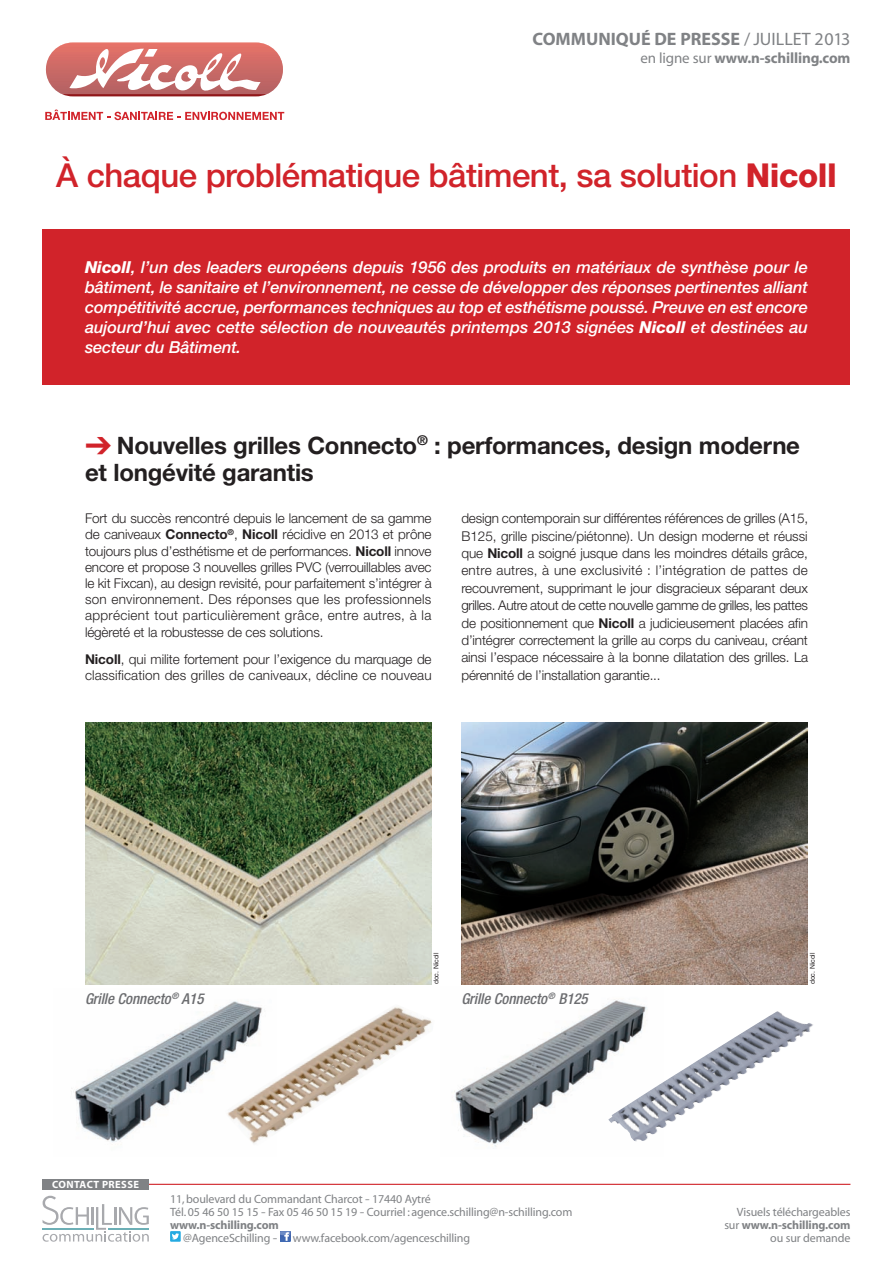
<style>
.page{position:relative;width:893px;height:1263px;background:#fff}
.page>*{position:absolute;margin:0;border:0;box-sizing:border-box;transform-origin:0 0}
.t1{font:500 33px "Helvetica Neue";letter-spacing:-.015em;color:#d1232a}
.t2{font:700 24px/27px "Helvetica Neue";letter-spacing:-.01em;color:#231f20}
.t3{font:700 18px "Myriad";color:#808285}
.t4{font:italic 500 16.5px/19.8px "Helvetica Neue";letter-spacing:-.005em;color:#fff;text-align:justify}
.t5{font:italic 500 condensed 15px "Helvetica Neue";letter-spacing:-.005em;color:#6c6d70}
.t6{font:700 15px "Myriad";letter-spacing:-.01em;color:#808285}
.t7{font:300 13.5px/17.4px "Helvetica Neue";letter-spacing:-.01em;color:#231f20;text-align:justify}
.t8{font:300 13.5px/16.2px "Helvetica Neue";letter-spacing:.01em;color:#231f20}
.t9{font:12px/12.8px "Myriad";letter-spacing:-.01em;color:#808285;text-align:right}
.t10{font:700 12px "Myriad";letter-spacing:-.01em;color:#808285}
.t11{font:700 10.5px "Myriad";letter-spacing:.04em;color:#fff}
.t12{font:6.75px "Helvetica Neue";letter-spacing:-.005em;color:#231f20}
.s1{font-weight:400}
.s2{font-weight:800}
.s3{color:#d1232a}
.s4{font-weight:700}
</style>
<div class="page">
<img style="left:71px;top:1001px;width:191px;height:141px">
<img style="left:454px;top:999px;width:193px;height:148px">
<svg style="left:46px;top:43px;width:237px;height:54px"></svg>
<svg style="left:45px;top:110px;width:239px;height:10px"></svg>
<svg style="left:43px;top:1196px;width:106px;height:46px"></svg>
<hr style="left:43px;top:1184px;width:807px;height:1px;background:#d1232a">
<div style="left:43px;top:1179px;width:106px;height:10px;background:#808285"></div>
<div style="left:170px;top:1231px;width:11px;height:11px;background:#24aae1"></div>
<svg style="left:172px;top:1233px;width:7px;height:6px"></svg>
<svg style="left:280px;top:1231px;width:11px;height:11px"></svg>
<div style="left:43px;top:230px;width:807px;height:155px;background:#d1232a"></div>
<img style="left:224px;top:1031px;width:202px;height:113px">
<img style="left:608px;top:1011px;width:205px;height:131px">
<img style="left:461px;top:723px;width:347px;height:261px">
<img style="left:85px;top:723px;width:347px;height:261px">
<h3 class="t3" style="left:533px;top:32px;width:319px">COMMUNIQUÉ DE PRESSE <span class="s1">/ JUILLET 2013</span></h3>
<p class="t6" style="left:640px;top:52px;width:211px"><span class="s1">en ligne sur</span> www.n-schilling.com</p>
<h1 class="t1" style="left:56px;top:164px;width:782px">À chaque problématique bâtiment, sa solution <span class="s2">Nicoll</span></h1>
<p class="t4" style="left:85px;top:259px;width:724px"><span class="s2">Nicoll</span>, l’un des leaders européens depuis 1956 des produits en matériaux de synthèse pour le bâtiment, le sanitaire et l’environnement, ne cesse de développer des réponses pertinentes alliant compétitivité accrue, performances techniques au top et esthétisme poussé. Preuve en est encore aujourd’hui avec cette sélection de nouveautés printemps 2013 signées <span class="s2">Nicoll</span> et destinées au secteur du Bâtiment.</p>
<h2 class="t2" style="left:85px;top:434px;width:716px"><span class="s3">➔</span> Nouvelles grilles Connecto<sup>®</sup> : performances, design moderne et longévité garantis</h2>
<p class="t7" style="left:85px;top:511px;width:348px;line-height:16.2px">Fort du succès rencontré depuis le lancement de sa gamme de caniveaux <span class="s4">Connecto</span><sup>®</sup>, <span class="s4">Nicoll</span> récidive en 2013 et prône toujours plus d’esthétisme et de performances. <span class="s4">Nicoll</span> innove encore et propose 3 nouvelles grilles PVC (verrouillables avec le kit Fixcan), au design revisité, pour parfaitement s’intégrer à son environnement. Des réponses que les professionnels apprécient tout particulièrement grâce, entre autres, à la légèreté et la robustesse de ces solutions.</p>
<p class="t8" style="left:85px;top:652px;width:348px"><span class="s4">Nicoll</span>, qui milite fortement pour l’exigence du marquage de classification des grilles de caniveaux, décline ce nouveau</p>
<p class="t7" style="left:461px;top:511px;width:348px">design contemporain sur différentes références de grilles (A15, B125, grille piscine/piétonne). Un design moderne et réussi que <span class="s4">Nicoll</span> a soigné jusque dans les moindres détails grâce, entre autres, à une exclusivité : l’intégration de pattes de recouvrement, supprimant le jour disgracieux séparant deux grilles. Autre atout de cette nouvelle gamme de grilles, les pattes de positionnement que <span class="s4">Nicoll</span> a judicieusement placées afin d’intégrer correctement la grille au corps du caniveau, créant ainsi l’espace nécessaire à la bonne dilatation des grilles. La pérennité de l’installation garantie...</p>
<p class="t12" style="left:434px;top:984px;width:33px;rotate:-90deg">doc. Nicoll</p>
<p class="t5" style="left:85px;top:993px;width:120px">Grille Connecto<sup>®</sup> A15</p>
<p class="t5" style="left:461px;top:993px;width:128px">Grille Connecto<sup>®</sup> B125</p>
<p class="t11" style="left:52px;top:1180px;width:88px">CONTACT PRESSE</p>
<p class="t9" style="left:170px;top:1194px;width:404px;text-align:left">11, boulevard du Commandant Charcot - 17440 Aytré<br>Tél. 05 46 50 15 15 - Fax 05 46 50 15 19 - Courriel : agence.schilling@n-schilling.com</p>
<p class="t10" style="left:170px;top:1220px;width:110px">www.n-schilling.com</p>
<p class="t9" style="left:183px;top:1232px;width:96px">@AgenceSchilling -</p>
<p class="t9" style="left:293px;top:1232px;width:179px">www.facebook.com/agenceschilling</p>
<p class="t12" style="left:810px;top:984px;width:33px;rotate:-90deg">doc. Nicoll</p>
<p class="t9" style="left:724px;top:1207px;width:128px">Visuels téléchargeables sur <span class="s4">www.n-schilling.com </span>ou sur demande</p>
</div>
